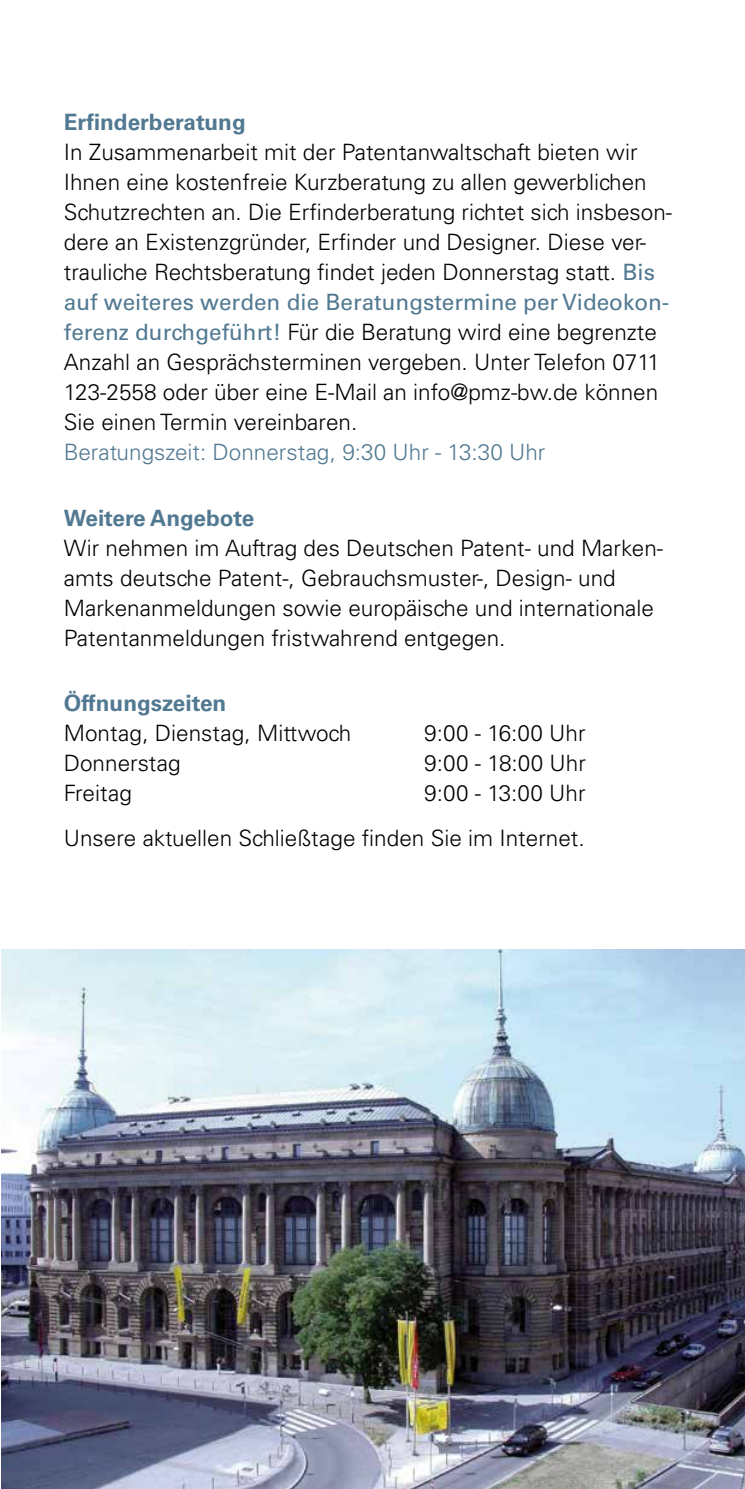
<style>
.page{position:relative;width:745px;height:1489px;background:#fff}
.page>*{position:absolute;margin:0;border:0;box-sizing:border-box;transform-origin:0 0}
.t1{font:300 22.5px/30px "Univers";color:#000}
.t2{font:700 22.5px "Univers";color:#517991}
.t3{font:300 22.5px "Univers";color:#517991}
.s1{font-weight:400;color:#517991}
</style>
<div class="page">
<img style="left:2px;top:949px;width:742px;height:539px">
<p class="t2" style="left:64px;top:109px;width:183px">Erfinderberatung</p>
<p class="t1" style="left:64px;top:137px;width:609px">In Zusammenarbeit mit der Patentanwaltschaft bieten wir Ihnen eine kostenfreie Kurzberatung zu allen gewerblichen Schutzrechten an. Die Erfinderberatung richtet sich insbeson&shy;dere an Existenzgründer, Erfinder und Designer. Diese ver&shy;trauliche Rechtsberatung findet jeden Donnerstag statt. <span class="s1">Bis auf weiteres werden die Beratungstermine per Videokon&shy;ferenz durchgeführt!</span> Für die Beratung wird eine begrenzte Anzahl an Gesprächsterminen vergeben. Unter Telefon 0711<br>123-2558 oder über eine E-Mail an info@pmz-bw.de können Sie einen Termin vereinbaren.</p>
<p class="t3" style="left:64px;top:439px;width:482px">Beratungszeit: Donnerstag, 9:30 Uhr - 13:30 Uhr</p>
<p class="t2" style="left:64px;top:505px;width:192px">Weitere Angebote</p>
<p class="t1" style="left:64px;top:533px;width:600px">Wir nehmen im Auftrag des Deutschen Patent- und Marken&shy;amts deutsche Patent-, Gebrauchsmuster-, Design- und Markenanmeldungen sowie europäische und internationale Patentanmeldungen fristwahrend entgegen.</p>
<p class="t2" style="left:64px;top:690px;width:164px">Öffnungszeiten</p>
<p class="t1" style="left:64px;top:718px;width:289px">Montag, Dienstag, Mittwoch</p>
<p class="t1" style="left:424px;top:718px;width:163px">9:00 - 16:00 Uhr</p>
<p class="t1" style="left:64px;top:748px;width:118px">Donnerstag</p>
<p class="t1" style="left:424px;top:748px;width:163px">9:00 - 18:00 Uhr</p>
<p class="t1" style="left:64px;top:778px;width:69px">Freitag</p>
<p class="t1" style="left:64px;top:771px;width:523px;line-height:44.2px;text-align:right">9:00 - 13:00 Uhr<br>Unsere aktuellen Schließtage finden Sie im Internet.</p>
</div>
